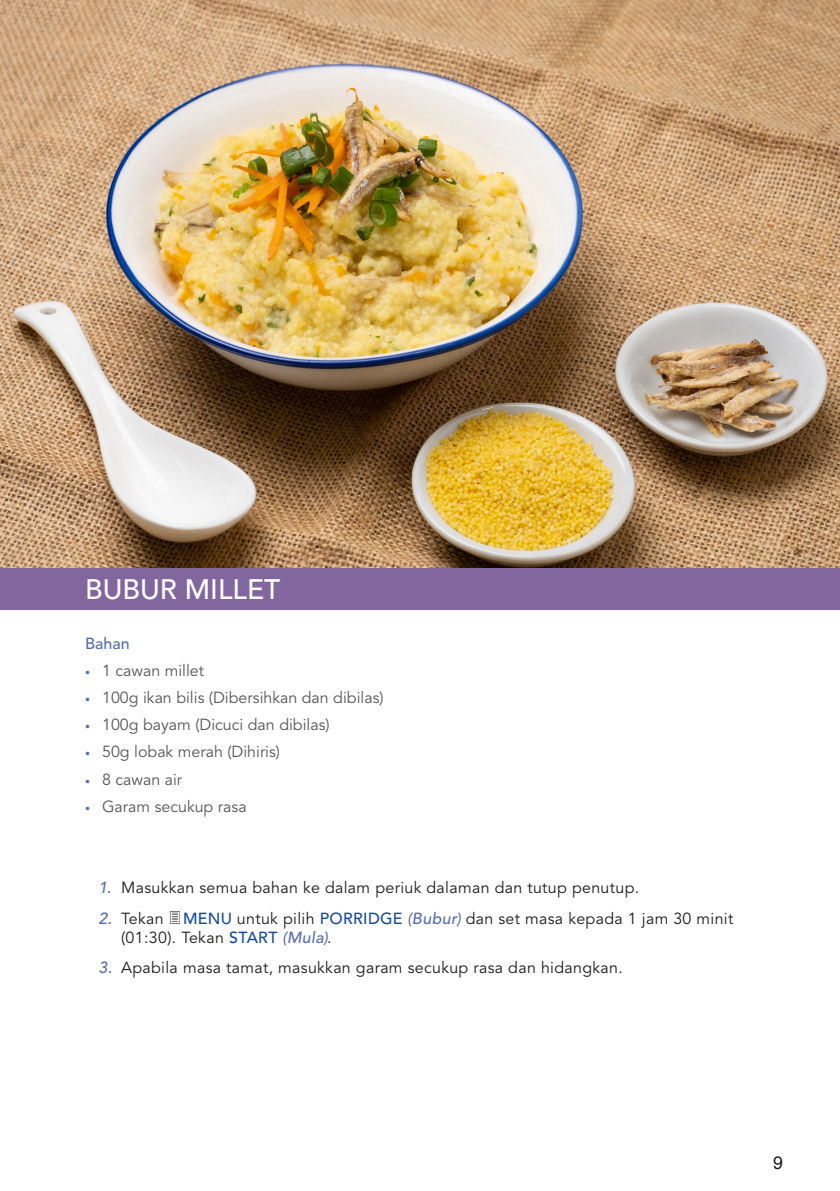
<style>
.page{position:relative;width:840px;height:1191px;background:#fff}
.page>*{position:absolute;margin:0;border:0;box-sizing:border-box;transform-origin:0 0}
.t1{font:500 28px "Avenir LT Std";color:#fff}
.t2{font:18px "Helvetica";color:#1d1d1b}
.t3{font:16px/19.2px "Avenir LT Std";letter-spacing:.02em;color:#1d1d1b}
.t4{font:16px "Avenir LT Std";color:#575756}
.t5{font:500 16px "Avenir LT Std";color:#586baf}
.s1{font-size:10px;color:#586baf}
.s2{font-weight:500;font-style:italic;color:#586baf}
.s3{font-weight:500;color:#194b9b}
</style>
<div class="page">
<img style="left:0;top:0;width:839px;height:568px">
<div style="left:0;top:568px;width:839px;height:41px;background:#82679e"></div>
<p class="t1" style="left:85px;top:573px;width:196px">BUBUR MILLET</p>
<p class="t5" style="left:85px;top:634px;width:46px">Bahan</p>
<p class="t4" style="left:85px;top:661px;width:120px"><span class="s1">•</span> 1 cawan millet</p>
<p class="t4" style="left:85px;top:688px;width:300px"><span class="s1">•</span> 100g ikan bilis (Dibersihkan dan dibilas)</p>
<p class="t4" style="left:85px;top:715px;width:246px"><span class="s1">•</span> 100g bayam (Dicuci dan dibilas)</p>
<p class="t4" style="left:85px;top:742px;width:196px"><span class="s1">•</span> 50g lobak merah (Dihiris)</p>
<p class="t4" style="left:85px;top:770px;width:99px"><span class="s1">•</span> 8 cawan air</p>
<p class="t4" style="left:85px;top:797px;width:163px"><span class="s1">•</span> Garam secukup rasa</p>
<p class="t3" style="left:98px;top:878px;width:542px"><span class="s2">1.</span> Masukkan semua bahan ke dalam periuk dalaman dan tutup penutup.</p>
<p class="t3" style="left:121px;top:909px;width:613px;text-indent:-23px"><span class="s2">2.</span> Tekan ✓<span class="s3">MENU</span> untuk pilih <span class="s3">PORRIDGE</span> <span class="s2">(Bubur)</span> dan set masa kepada 1 jam 30 minit (01:30). Tekan <span class="s3">START</span> <span class="s2">(Mula)</span>.</p>
<p class="t3" style="left:98px;top:958px;width:525px"><span class="s2">3.</span> Apabila masa tamat, masukkan garam secukup rasa dan hidangkan.</p>
<p class="t2" style="left:772px;top:1148px;width:12px">9</p>
</div>
